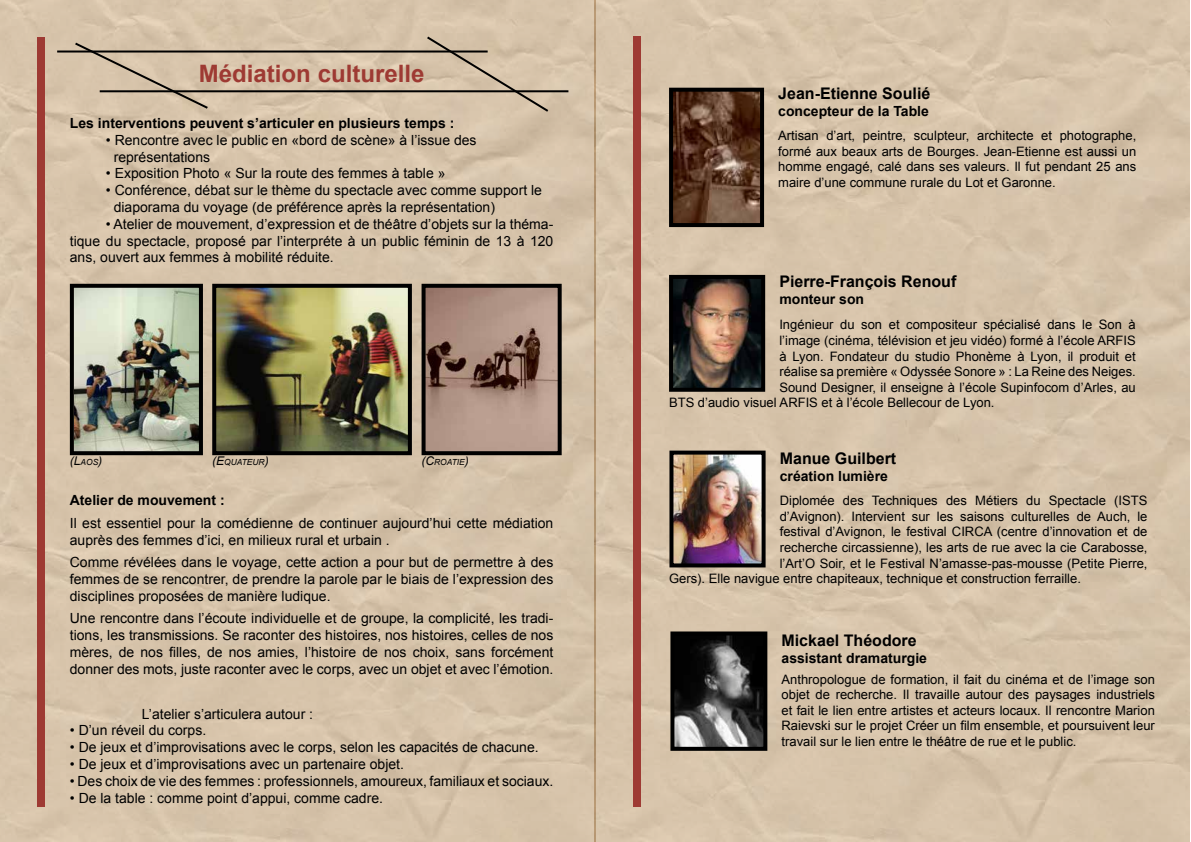
<style>
.page{position:relative;width:1191px;height:842px;background:#fff}
.page>*{position:absolute;margin:0;border:0;box-sizing:border-box;transform-origin:0 0}
.t1{font:700 24px "Arial";color:#9e3a33}
.t2{font:700 16px "Arial";color:#000}
.t3{font:14px/16.8px "Arial";color:#000}
.t4{font:700 14px "Arial";color:#000}
.t5{font:13px/15.6px "Arial";color:#000;text-align:justify}
.t6{font:italic 12px "Arial";color:#000}
.t7{font:italic 8.4px "Arial";color:#000}
.s1{font-size:8.4px}
.s2{font-size:12px}
</style>
<div class="page">
<img style="left:1px;top:0;width:1188px;height:842px">
<div style="left:38px;top:37px;width:7px;height:769px;background:#9e3a33"></div>
<svg style="left:73px;top:41px;width:137px;height:69px;background:#cebca3"></svg>
<hr style="left:57px;top:51px;width:430px;height:2px;background:#000">
<hr style="left:100px;top:90px;width:468px;height:2px;background:#000">
<svg style="left:425px;top:35px;width:125px;height:79px;background:#c8b69e"></svg>
<img style="left:75px;top:289px;width:123px;height:161px">
<div style="left:70px;top:284px;width:133px;height:171px;border:4px solid #000"></div>
<img style="left:217px;top:289px;width:190px;height:161px">
<div style="left:212px;top:284px;width:200px;height:171px;border:4px solid #000"></div>
<img style="left:426px;top:289px;width:130px;height:161px">
<div style="left:421px;top:284px;width:140px;height:171px;border:4px solid #000"></div>
<div style="left:633px;top:37px;width:7px;height:770px;background:#9e3a33"></div>
<img style="left:674px;top:93px;width:85px;height:129px">
<div style="left:669px;top:88px;width:95px;height:139px;border:4px solid #000"></div>
<img style="left:674px;top:280px;width:86px;height:107px">
<div style="left:669px;top:275px;width:96px;height:117px;border:4px solid #000"></div>
<img style="left:674px;top:456px;width:86px;height:106px">
<div style="left:669px;top:451px;width:96px;height:116px;border:4px solid #000"></div>
<img style="left:675px;top:636px;width:87px;height:110px">
<div style="left:670px;top:631px;width:97px;height:120px;border:4px solid #000"></div>
<h1 class="t1" style="left:199px;top:58px;width:227px">Médiation culturelle</h1>
<p class="t4" style="left:70px;top:114px;width:386px">Les interventions peuvent s’articuler en plusieurs temps :</p>
<p class="t3" style="left:114px;top:132px;width:364px;text-indent:-8px">• Rencontre avec le public en «bord de scène» à l’issue des représentations</p>
<p class="t3" style="left:106px;top:165px;width:341px">• Exposition Photo « Sur la route des femmes à table »</p>
<p class="t3" style="left:114px;top:182px;width:430px;text-indent:-8px">• Conférence, débat sur le thème du spectacle avec comme support le diaporama du voyage (de préférence après la représentation)</p>
<p class="t3" style="left:70px;top:216px;width:485px;text-align:justify;text-indent:36px">• Atelier de mouvement, d’expression et de théâtre d’objets sur la théma&shy;tique du spectacle, proposé par l’interpréte à un public féminin de 13 à 120 ans, ouvert aux femmes à mobilité réduite.</p>
<p class="t6" style="left:70px;top:453px;width:34px">(L<span class="s1">AOS</span>)</p>
<p class="t7" style="left:212px;top:457px;width:58px"><span class="s2">(E</span>QUATEUR<span class="s2">)</span></p>
<p class="t7" style="left:421px;top:457px;width:49px"><span class="s2">(C</span>ROATIE<span class="s2">)</span></p>
<p class="t4" style="left:70px;top:491px;width:156px">Atelier de mouvement :</p>
<p class="t3" style="left:70px;top:515px;width:485px">Il est essentiel pour la comédienne de continuer aujourd’hui cette médiation auprès des femmes d’ici, en milieux rural et urbain .</p>
<p class="t3" style="left:70px;top:554px;width:485px;text-align:justify">Comme révélées dans le voyage, cette action a pour but de permettre à des femmes de se rencontrer, de prendre la parole par le biais de l’expression des disciplines proposées de manière ludique.</p>
<p class="t3" style="left:70px;top:610px;width:485px;text-align:justify">Une rencontre dans l’écoute individuelle et de groupe, la complicité, les tradi&shy;tions, les transmissions. Se raconter des histoires, nos histoires, celles de nos mères, de nos filles, de nos amies, l’histoire de nos choix, sans forcément donner des mots, juste raconter avec le corps, avec un objet et avec l’émotion.</p>
<p class="t3" style="left:142px;top:705px;width:173px">L’atelier s’articulera autour :</p>
<p class="t3" style="left:70px;top:722px;width:138px">• D’un réveil du corps.</p>
<p class="t3" style="left:70px;top:739px;width:470px">• De jeux et d’improvisations avec le corps, selon les capacités de chacune.</p>
<p class="t3" style="left:70px;top:756px;width:336px">• De jeux et d’improvisations avec un partenaire objet.</p>
<p class="t3" style="left:70px;top:773px;width:485px">• Des choix de vie des femmes : professionnels, amoureux, familiaux et sociaux.</p>
<p class="t3" style="left:70px;top:789px;width:315px">• De la table : comme point d’appui, comme cadre.</p>
<p class="t2" style="left:778px;top:83px;width:154px">Jean-Etienne Soulié</p>
<p class="t4" style="left:778px;top:102px;width:152px">concepteur de la Table</p>
<p class="t5" style="left:778px;top:128px;width:359px">Artisan d’art, peintre, sculpteur, architecte et photographe, formé aux beaux arts de Bourges. Jean-Etienne est aussi un homme engagé, calé dans ses valeurs. Il fut pendant 25 ans maire d’une commune rurale du Lot et Garonne.</p>
<p class="t2" style="left:779px;top:271px;width:178px">Pierre-François Renouf</p>
<p class="t4" style="left:779px;top:290px;width:86px">monteur son</p>
<p class="t5" style="left:779px;top:317px;width:358px">Ingénieur du son et compositeur spécialisé dans le Son à</p>
<p class="t5" style="left:779px;top:333px;width:358px">l’image (cinéma, télévision et jeu vidéo) formé à l’école ARFIS</p>
<p class="t5" style="left:779px;top:348px;width:358px">à Lyon. Fondateur du studio Phonème à Lyon, il produit et</p>
<p class="t5" style="left:779px;top:364px;width:358px">réalise sa première « Odyssée Sonore » : La Reine des Neiges.</p>
<p class="t5" style="left:779px;top:380px;width:358px">Sound Designer, il enseigne à l’école Supinfocom d’Arles, au</p>
<p class="t5" style="left:669px;top:395px;width:327px">BTS d’audio visuel ARFIS et à l’école Bellecour de Lyon.</p>
<p class="t2" style="left:779px;top:448px;width:118px">Manue Guilbert</p>
<p class="t4" style="left:779px;top:467px;width:110px">création lumière</p>
<p class="t5" style="left:779px;top:493px;width:369px">Diplomée des Techniques des Métiers du Spectacle (ISTS</p>
<p class="t5" style="left:779px;top:508px;width:369px">d’Avignon). Intervient sur les saisons culturelles de Auch, le</p>
<p class="t5" style="left:779px;top:524px;width:369px">festival d’Avignon, le festival CIRCA (centre d’innovation et de</p>
<p class="t5" style="left:779px;top:540px;width:369px">recherche circassienne), les arts de rue avec la cie Carabosse,</p>
<p class="t5" style="left:779px;top:555px;width:369px">l’Art’O Soir, et le Festival N’amasse-pas-mousse (Petite Pierre,</p>
<p class="t5" style="left:669px;top:571px;width:413px">Gers). Elle navigue entre chapiteaux, technique et construction ferraille.</p>
<p class="t2" style="left:781px;top:630px;width:137px">Mickael Théodore</p>
<p class="t4" style="left:781px;top:649px;width:147px">assistant dramaturgie</p>
<p class="t5" style="left:781px;top:671px;width:375px">Anthropologue de formation, il fait du cinéma et de l’image son objet de recherche. Il travaille autour des paysages industriels et fait le lien entre artistes et acteurs locaux. Il rencontre Marion Raievski sur le projet Créer un film ensemble, et poursuivent leur travail sur le lien entre le théâtre de rue et le public.</p>
</div>
